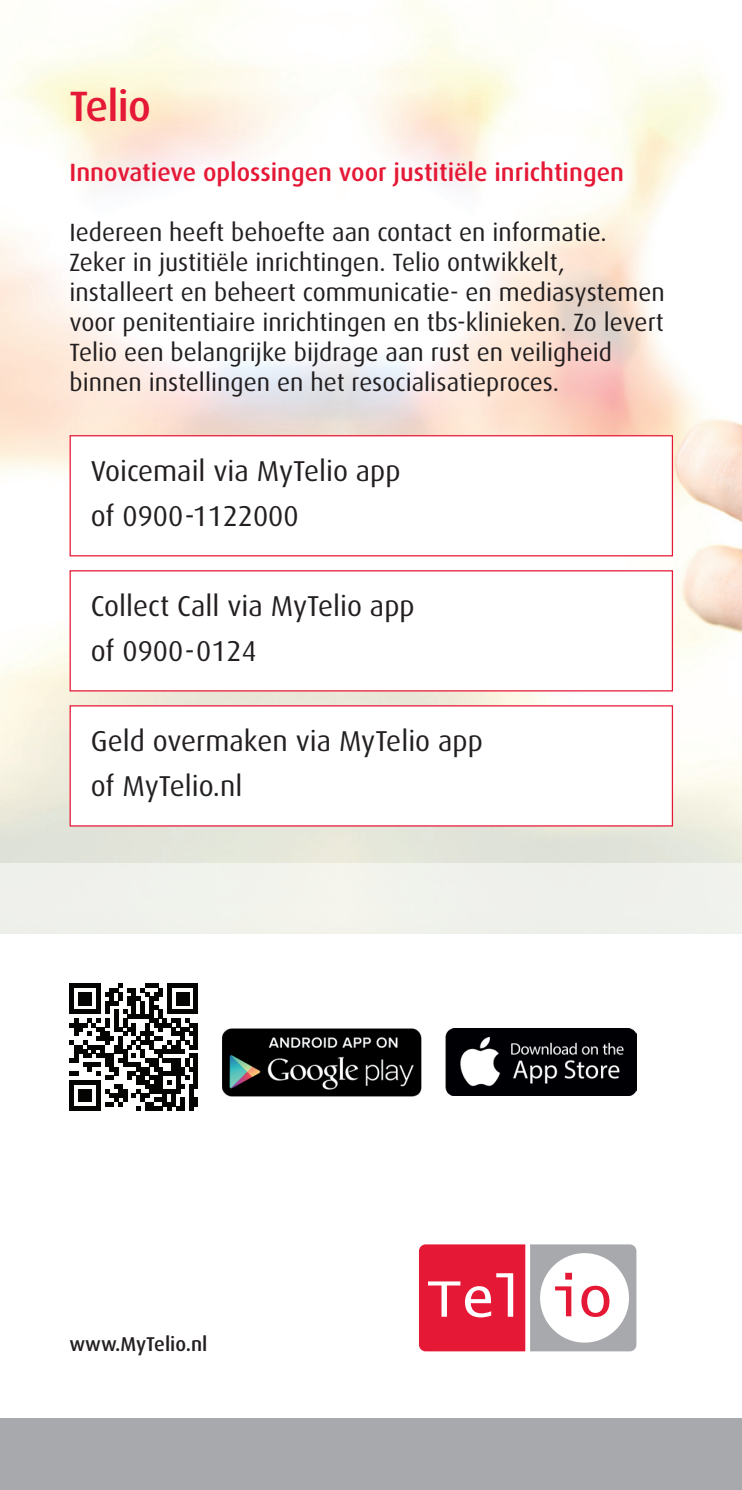
<style>
.page{position:relative;width:742px;height:1490px;background:#fff}
.page>*{position:absolute;margin:0;border:0;box-sizing:border-box;transform-origin:0 0}
.t1{font:500 42.5px "Dax";letter-spacing:-.02em;color:#e51836}
.t2{font:28.75px/45px "Dax";color:#231f20}
.t3{font:25px/30px "Dax";color:#231f20}
.t4{font:500 25px "Dax";color:#e51836}
.t5{font:500 20px "Dax";color:#231f20}
</style>
<div class="page">
<div style="left:0;top:1418px;width:741px;height:71px;background:#a8a9ad"></div>
<img style="left:342px;top:0;width:399px;height:862px">
<svg style="left:0;top:0;width:342px;height:862px"></svg>
<svg style="left:419px;top:1244px;width:218px;height:108px"></svg>
<div style="left:70px;top:435px;width:602px;height:121px;background:#fff;border:1px solid #e51836"></div>
<div style="left:70px;top:570px;width:602px;height:121px;background:#fff;border:1px solid #e51836"></div>
<div style="left:70px;top:705px;width:602px;height:121px;background:#fff;border:1px solid #e51836"></div>
<div style="left:0;top:862px;width:741px;height:71px;background:#f0f1ec"></div>
<img style="left:223px;top:1028px;width:199px;height:69px">
<img style="left:445px;top:1028px;width:191px;height:67px">
<svg style="left:70px;top:983px;width:128px;height:127px"></svg>
<h1 class="t1" style="left:70px;top:82px;width:83px">Telio</h1>
<p class="t4" style="left:70px;top:158px;width:555px">Innovatieve oplossingen voor justitiële inrichtingen</p>
<p class="t3" style="left:70px;top:217px;width:596px">Iedereen heeft behoefte aan contact en informatie.<br>Zeker in justitiële inrichtingen. Telio ontwikkelt, installeert en beheert communicatie- en mediasystemen voor penitentiaire inrichtingen en tbs-klinieken. Zo levert Telio een belangrijke bijdrage aan rust en veiligheid binnen instellingen en het resocialisatieproces.</p>
<p class="t2" style="left:91px;top:448px;width:311px">Voicemail via MyTelio app of 0900-1122000</p>
<p class="t2" style="left:91px;top:583px;width:325px">Collect Call via MyTelio app of 0900-0124</p>
<p class="t2" style="left:91px;top:718px;width:393px">Geld overmaken via MyTelio app of MyTelio.nl</p>
<p class="t5" style="left:70px;top:1332px;width:139px">www.MyTelio.nl</p>
</div>
